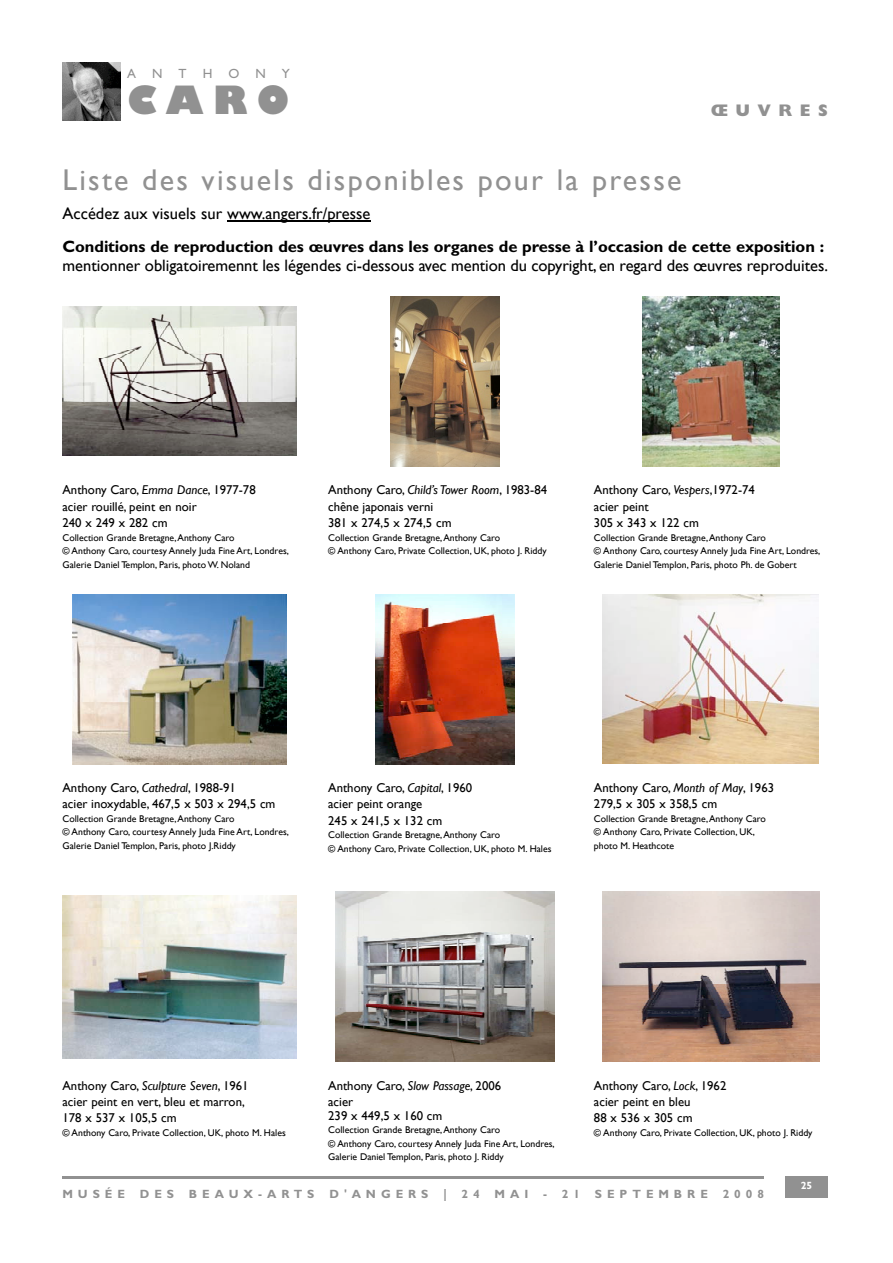
<style>
.page{position:relative;width:893px;height:1263px;background:#fff}
.page>*{position:absolute;margin:0;border:0;box-sizing:border-box;transform-origin:0 0}
.t1{font:800 38.1px "Gill Sans";color:#919191}
.t2{font:30px "Gill Sans";letter-spacing:.075em;color:#919191}
.t3{font:800 16.8px "Gill Sans";color:#919191}
.t4{font:16.5px "Gill Sans";color:#000}
.t5{font:700 16.5px "Gill Sans";color:#000}
.t6{font:13.35px "Gill Sans";color:#919191}
.t7{font:12.75px/16.5px "Gill Sans";color:#000}
.t8{font:700 12px "Gill Sans";letter-spacing:.41em;color:#919191}
.t9{font:700 10.5px "Gill Sans";color:#fff}
.t10{font:9.75px/13.5px "Gill Sans";color:#000}
.s1{font-size:38.25px}
.s2{font-style:italic}
</style>
<div class="page">
<hr style="left:227px;top:220px;width:36px;height:2px;background:#000">
<hr style="left:262px;top:220px;width:80px;height:2px;background:#000">
<hr style="left:342px;top:220px;width:28px;height:2px;background:#000">
<div style="left:785px;top:1176px;width:43px;height:22px;background:#919191"></div>
<hr style="left:62px;top:1176px;width:702px;height:3px;background:#919191">
<img style="left:62px;top:62px;width:59px;height:59px">
<img style="left:62px;top:307px;width:234px;height:149px">
<img style="left:390px;top:296px;width:110px;height:170px">
<img style="left:643px;top:296px;width:136px;height:170px">
<img style="left:73px;top:594px;width:213px;height:170px">
<img style="left:375px;top:594px;width:140px;height:170px">
<img style="left:603px;top:594px;width:216px;height:170px">
<svg style="left:62px;top:1058px;width:234px;height:1px"></svg>
<img style="left:62px;top:895px;width:234px;height:163px">
<img style="left:336px;top:892px;width:218px;height:170px">
<img style="left:602px;top:892px;width:217px;height:170px">
<h3 class="t6" style="left:127px;top:69px;width:164px">A N T H O N Y</h3>
<h1 class="t1" style="left:127px;top:86px;width:164px">CA R<span class="s1">O</span></h1>
<h3 class="t3" style="left:711px;top:104px;width:119px">Œ U V R E S</h3>
<h2 class="t2" style="left:62px;top:162px;width:620px">Liste des visuels disponibles pour la pre s s e</h2>
<h3 class="t4" style="left:62px;top:204px;width:309px">Accédez aux visuels sur www.angers.fr/presse</h3>
<h3 class="t5" style="left:62px;top:241px;width:763px">Conditions de re p roduction des œuvres dans les organes de presse à l’occasion de cette exposition :</h3>
<h3 class="t4" style="left:63px;top:256px;width:767px">mentionner obligatoiremennt les légendes ci-dessous avec mention du copyright, en regard des œuvres reproduites.</h3>
<h3 class="t7" style="left:62px;top:482px;width:195px">Anthony Caro, <span class="s2">Emma Dance</span>, 1977-78 acier rouillé, peint en noir<br>240 x 249 x 282 cm</h3>
<p class="t10" style="left:62px;top:531px;width:228px">Collection Grande Bretagne,Anthony Caro<br>© Anthony Caro, courtesy Annely Juda Fine Art, Londres,<br>Galerie Daniel Templon, Paris, photo W. Noland</p>
<h3 class="t7" style="left:328px;top:482px;width:220px">Anthony Caro, <span class="s2">Child’s Tower Room</span>, 1983-84 chêne japonais verni<br>381 x 274,5 x 274,5 cm</h3>
<p class="t10" style="left:328px;top:531px;width:220px">Collection Grande Bretagne,Anthony Caro<br>© Anthony Caro, Private Collection, UK, photo J. Riddy</p>
<h3 class="t7" style="left:594px;top:482px;width:162px">Anthony Caro, <span class="s2">Vespers</span>,1972-74 acier peint<br>305 x 343 x 122 cm</h3>
<p class="t10" style="left:594px;top:531px;width:228px">Collection Grande Bretagne,Anthony Caro<br>© Anthony Caro, courtesy Annely Juda Fine Art, Londres,<br>Galerie Daniel Templon, Paris, photo Ph. de Gobert</p>
<h3 class="t7" style="left:62px;top:779px;width:214px">Anthony Caro, <span class="s2">Cathedral</span>, 1988-91<br>acier inoxydable, 467,5 x 503 x 294,5 cm</h3>
<p class="t10" style="left:62px;top:812px;width:228px">Collection Grande Bretagne,Anthony Caro<br>© Anthony Caro, courtesy Annely Juda Fine Art, Londres,<br>Galerie Daniel Templon, Paris, photo J.Riddy</p>
<h3 class="t7" style="left:328px;top:779px;width:145px">Anthony Caro, <span class="s2">Capital</span>, 1960 acier peint orange<br>245 x 241,5 x 132 cm</h3>
<p class="t10" style="left:328px;top:828px;width:225px">Collection Grande Bretagne,Anthony Caro<br>© Anthony Caro, Private Collection, UK, photo M. Hales</p>
<h3 class="t7" style="left:594px;top:779px;width:182px">Anthony Caro, <span class="s2">Month of May</span>, 1963<br>279,5 x 305 x 358,5 cm</h3>
<p class="t10" style="left:594px;top:812px;width:174px">Collection Grande Bretagne,Anthony Caro © Anthony Caro, Private Collection, UK, photo M. Heathcote</p>
<h3 class="t7" style="left:62px;top:1077px;width:188px">Anthony Caro, <span class="s2">Sculpture Seven</span>, 1961 acier peint en vert, bleu et marron,<br>178 x 537 x 105,5 cm</h3>
<p class="t10" style="left:62px;top:1126px;width:225px">© Anthony Caro, Private Collection, UK, photo M. Hales</p>
<h3 class="t7" style="left:328px;top:1077px;width:174px">Anthony Caro, <span class="s2">Slow Passage</span>, 2006 acier</h3>
<h3 class="t7" style="left:328px;top:1107px;width:116px">239 x 449,5 x 160 cm</h3>
<p class="t10" style="left:328px;top:1123px;width:228px">Collection Grande Bretagne,Anthony Caro<br>© Anthony Caro, courtesy Annely Juda Fine Art, Londres,<br>Galerie Daniel Templon, Paris, photo J. Riddy</p>
<h3 class="t7" style="left:594px;top:1077px;width:134px">Anthony Caro, <span class="s2">Lock</span>, 1962 acier peint en bleu<br>88 x 536 x 305 cm</h3>
<p class="t10" style="left:594px;top:1126px;width:220px">© Anthony Caro, Private Collection, UK, photo J. Riddy</p>
<p class="t8" style="left:62px;top:1190px;width:703px">MUSÉE DES BEAU X - A RTS D'ANGERS | 24 MAI - 21 SEPTEMBRE 2008</p>
<p class="t9" style="left:801px;top:1182px;width:13px">25</p>
</div>
